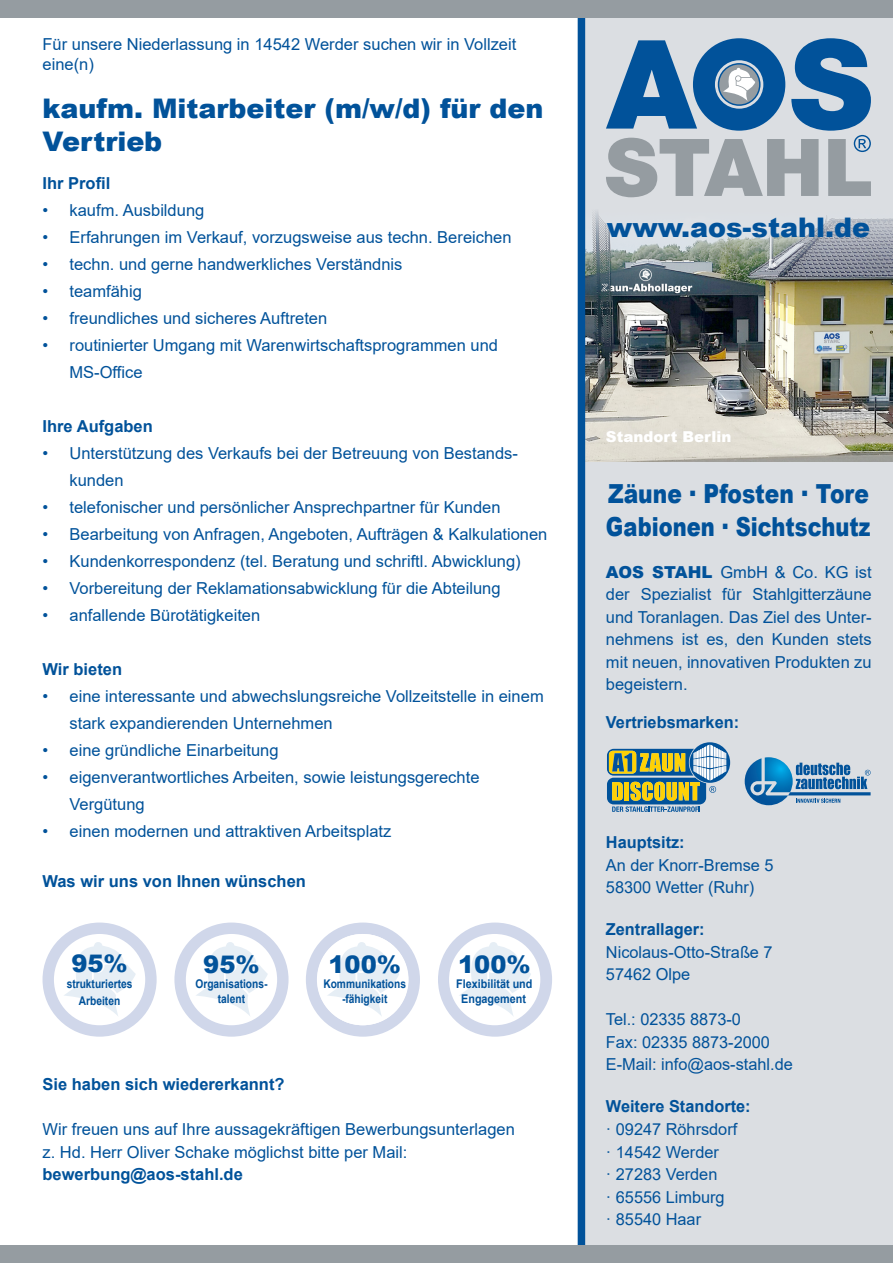
<style>
.page{position:relative;width:893px;height:1263px;background:#fff}
.page>*{position:absolute;margin:0;border:0;box-sizing:border-box;transform-origin:0 0}
.t1{font:900 27px/32.4px "Arial";color:#01529a}
.t2{font:900 26.25px "Arial";color:#01529a;scale:.8 1}
.t3{font:900 26.25px "Arial";color:#01529a;scale:.83 1}
.t4{font:900 24.15px "Arial";color:#01529a}
.t5{font:16.5px/22.5px "Arial";color:#01529a}
.t6{font:700 16.5px "Arial";color:#01529a}
.t7{font:900 15px "Arial";color:#fff}
.t8{font:700 12px/15px "Arial";color:#01529a;text-align:center;scale:.85 1}
.t9{font:700 12px "Arial";color:#01529a;scale:.9 1}
.s1{font-weight:900}
</style>
<div class="page">
<div style="left:585px;top:11px;width:308px;height:1252px;background:#dbdee2"></div>
<svg style="left:606px;top:38px;width:265px;height:159px"></svg>
<svg style="left:607px;top:742px;width:123px;height:70px"></svg>
<svg style="left:745px;top:757px;width:126px;height:48px"></svg>
<img style="left:585px;top:209px;width:308px;height:252px">
<div style="left:578px;top:0;width:7px;height:1263px;background:#01529a"></div>
<div style="left:0;top:1246px;width:893px;height:17px;background:#959ca1"></div>
<div style="left:0;top:0;width:893px;height:17px;background:#959ca1"></div>
<div style="left:306px;top:922px;width:114px;height:115px;background:#d0d7ea;border-radius:50%"></div>
<div style="left:317px;top:934px;width:92px;height:91px;background:#fff;border-radius:50%"></div>
<svg style="left:326px;top:942px;width:73px;height:75px"></svg>
<div style="left:438px;top:922px;width:114px;height:115px;background:#d0d7ea;border-radius:50%"></div>
<div style="left:450px;top:935px;width:90px;height:89px;background:#fff;border-radius:50%"></div>
<svg style="left:459px;top:942px;width:72px;height:75px"></svg>
<div style="left:174px;top:922px;width:115px;height:115px;background:#d0d7ea;border-radius:50%"></div>
<div style="left:186px;top:934px;width:91px;height:91px;background:#fff;border-radius:50%"></div>
<svg style="left:195px;top:942px;width:73px;height:75px"></svg>
<div style="left:43px;top:922px;width:114px;height:115px;background:#d0d7ea;border-radius:50%"></div>
<div style="left:54px;top:934px;width:91px;height:91px;background:#fff;border-radius:50%"></div>
<svg style="left:63px;top:942px;width:73px;height:75px"></svg>
<p class="t5" style="left:43px;top:35px;width:475px;line-height:19.5px">Für unsere Niederlassung in 14542 Werder suchen wir in Vollzeit eine(n)</p>
<p class="t1" style="left:43px;top:91px;width:502px">kaufm. Mitarbeiter (m/w/d) für den<br>Vertrieb</p>
<p class="t6" style="left:43px;top:171px;width:69px">Ihr Profil</p>
<p class="t5" style="left:43px;top:199px;width:163px">• kaufm. Ausbildung</p>
<p class="t5" style="left:43px;top:226px;width:471px">• Erfahrungen im Verkauf, vorzugsweise aus techn. Bereichen</p>
<p class="t5" style="left:43px;top:253px;width:361px">• techn. und gerne handwerkliches Verständnis</p>
<p class="t5" style="left:43px;top:280px;width:101px">• teamfähig</p>
<p class="t5" style="left:43px;top:307px;width:286px">• freundliches und sicheres Auftreten</p>
<p class="t5" style="left:70px;top:331px;width:430px;line-height:27px;text-indent:-27px">• routinierter Umgang mit Warenwirtschaftsprogrammen und<br>MS-Office</p>
<p class="t6" style="left:43px;top:414px;width:112px">Ihre Aufgaben</p>
<p class="t5" style="left:70px;top:439px;width:450px;line-height:27px;text-indent:-27px">• Unterstützung des Verkaufs bei der Betreuung von Bestands&shy;kunden</p>
<p class="t5" style="left:43px;top:496px;width:460px">• telefonischer und persönlicher Ansprechpartner für Kunden</p>
<p class="t5" style="left:43px;top:523px;width:506px">• Bearbeitung von Anfragen, Angeboten, Aufträgen &amp; Kalkulationen</p>
<p class="t5" style="left:43px;top:550px;width:480px">• Kundenkorrespondenz (tel. Beratung und schriftl. Abwicklung)</p>
<p class="t5" style="left:43px;top:577px;width:460px">• Vorbereitung der Reklamationsabwicklung für die Abteilung</p>
<p class="t5" style="left:43px;top:604px;width:219px">• anfallende Bürotätigkeiten</p>
<p class="t6" style="left:43px;top:657px;width:81px">Wir bieten</p>
<p class="t5" style="left:70px;top:682px;width:476px;line-height:27px;text-indent:-27px">• eine interessante und abwechslungsreiche Vollzeitstelle in einem stark expandierenden Unternehmen</p>
<p class="t5" style="left:43px;top:739px;width:238px">• eine gründliche Einarbeitung</p>
<p class="t5" style="left:70px;top:763px;width:411px;line-height:27px;text-indent:-27px">• eigenverantwortliches Arbeiten, sowie leistungsgerechte<br>Vergütung</p>
<p class="t5" style="left:43px;top:820px;width:350px">• einen modernen und attraktiven Arbeitsplatz</p>
<p class="t6" style="left:43px;top:870px;width:265px">Was wir uns von Ihnen wünschen</p>
<p class="t4" style="left:71px;top:945px;width:58px">95%</p>
<p class="t8" style="left:67px;top:977px;width:79px">strukturiertes</p>
<p class="t8" style="left:79px;top:993px;width:50px">Arbeiten</p>
<p class="t4" style="left:203px;top:947px;width:58px">95%</p>
<p class="t8" style="left:195px;top:977px;width:86px">Organisations&shy;talent</p>
<p class="t4" style="left:328px;top:947px;width:74px">100%</p>
<p class="t8" style="left:323px;top:977px;width:99px">Kommunikations -fähigkeit</p>
<p class="t4" style="left:458px;top:947px;width:74px">100%</p>
<p class="t9" style="left:456px;top:975px;width:86px">Flexibilität und</p>
<p class="t9" style="left:461px;top:990px;width:74px">Engagement</p>
<p class="t6" style="left:43px;top:1073px;width:244px">Sie haben sich wiedererkannt?</p>
<p class="t5" style="left:43px;top:1118px;width:474px">Wir freuen uns auf Ihre aussagekräftigen Bewerbungsunterlagen z. Hd. Herr Oliver Schake möglichst bitte per Mail:</p>
<p class="t6" style="left:43px;top:1163px;width:202px">bewerbung@aos-stahl.de</p>
<p class="t1" style="left:607px;top:211px;width:265px">www.aos-stahl.de</p>
<p class="t7" style="left:606px;top:426px;width:127px">Standort Berlin</p>
<p class="t3" style="left:608px;top:474px;width:316px">Zäune · Pfosten · Tore</p>
<p class="t2" style="left:606px;top:507px;width:332px">Gabionen · Sichtschutz</p>
<p class="t5" style="left:606px;top:560px;width:267px;text-align:justify"><span class="s1">AOS STAHL</span> GmbH &amp; Co. KG ist der Spezialist für Stahlgitterzäune und Toranlagen. Das Ziel des Unter&shy;nehmens ist es, den Kunden stets mit neuen, innovativen Produkten zu begeistern.</p>
<p class="t6" style="left:606px;top:710px;width:135px">Vertriebsmarken:</p>
<p class="t6" style="left:606px;top:831px;width:80px">Hauptsitz:</p>
<p class="t5" style="left:606px;top:854px;width:169px">An der Knorr-Bremse 5</p>
<p class="t5" style="left:606px;top:876px;width:150px">58300 Wetter (Ruhr)</p>
<p class="t6" style="left:606px;top:918px;width:100px">Zentrallager:</p>
<p class="t5" style="left:606px;top:941px;width:168px">Nicolaus-Otto-Straße 7</p>
<p class="t5" style="left:606px;top:963px;width:86px">57462 Olpe</p>
<p class="t5" style="left:606px;top:1008px;width:137px">Tel.: 02335 8873-0</p>
<p class="t5" style="left:606px;top:1031px;width:166px">Fax: 02335 8873-2000</p>
<p class="t5" style="left:606px;top:1053px;width:188px">E-Mail: info@aos-stahl.de</p>
<p class="t6" style="left:606px;top:1095px;width:146px">Weitere Standorte:</p>
<p class="t5" style="left:606px;top:1118px;width:133px">· 09247 Röhrsdorf</p>
<p class="t5" style="left:606px;top:1140px;width:114px">· 14542 Werder</p>
<p class="t5" style="left:606px;top:1163px;width:113px">· 27283 Verden</p>
<p class="t5" style="left:606px;top:1185px;width:120px">· 65556 Limburg</p>
<p class="t5" style="left:606px;top:1208px;width:97px">· 85540 Haar</p>
</div>
